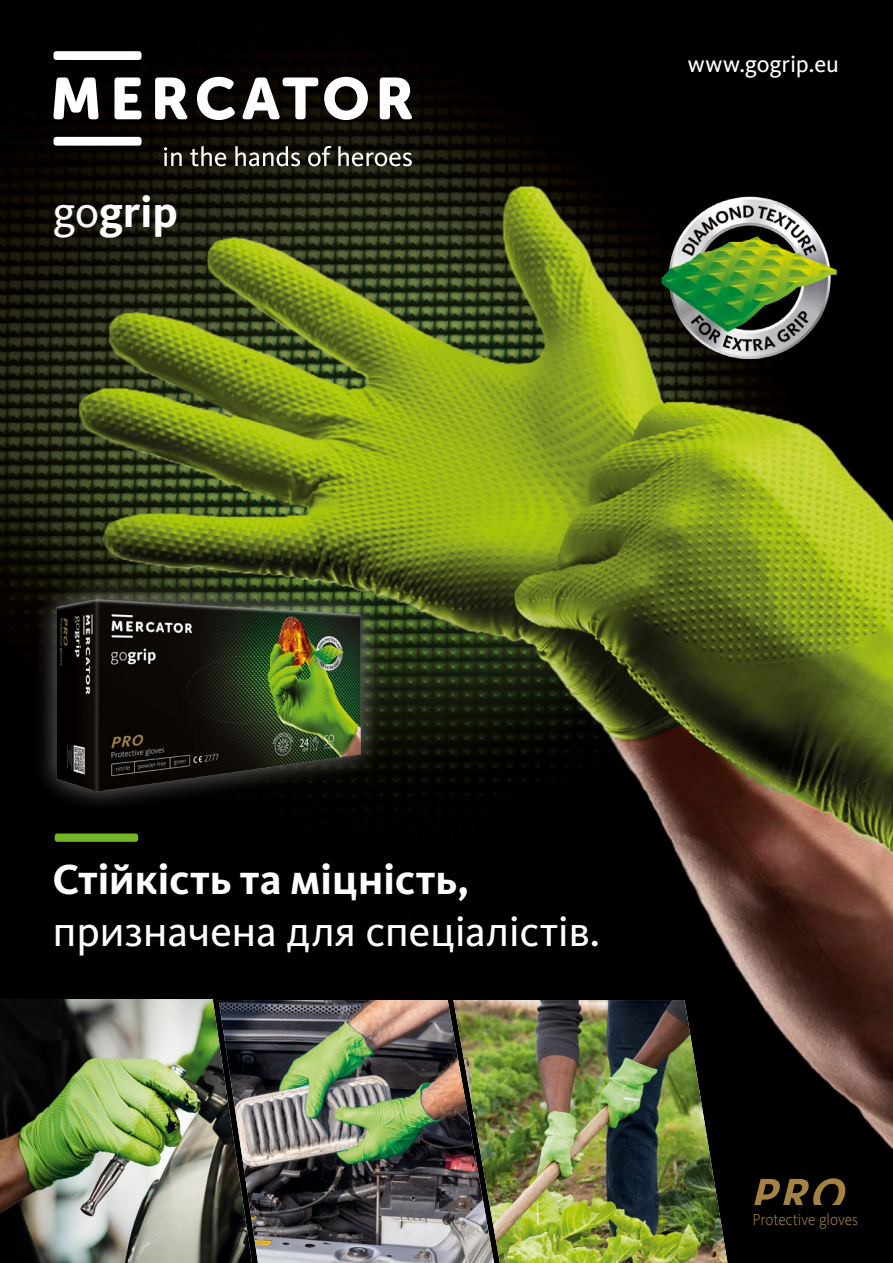
<style>
.page{position:relative;width:893px;height:1263px;background:#fff}
.page>*{position:absolute;margin:0;border:0;box-sizing:border-box;transform-origin:0 0}
.t1{font:700 45px "Kievit Pro";color:#fff}
.t2{font:43.5px "Kievit Pro";letter-spacing:-.01em;color:#fff}
.t3{font:700 43.5px "Kievit Pro";letter-spacing:-.01em;color:#fff}
.t4{font:24px "Kievit Pro";color:#fff}
.t5{font:300 16.65px "Kievit Pro";color:#a48242;scale:.93 1}
.s1{font-weight:400}
</style>
<div class="page">
<img style="left:0;top:0;width:893px;height:1234px">
<div style="left:0;top:1234px;width:893px;height:29px;background:#000"></div>
<img style="left:252px;top:1000px;width:201px;height:263px">
<img style="left:0;top:999px;width:252px;height:264px">
<img style="left:453px;top:1000px;width:274px;height:263px">
<img style="left:611px;top:166px;width:271px;height:228px">
<img style="left:21px;top:528px;width:375px;height:337px">
<svg style="left:53px;top:77px;width:46px;height:42px"></svg>
<svg style="left:114px;top:77px;width:28px;height:42px"></svg>
<div style="left:54px;top:137px;width:88px;height:9px;background:#fff;border-radius:3px"></div>
<div style="left:54px;top:51px;width:88px;height:9px;background:#fff;border-radius:3px"></div>
<svg style="left:155px;top:77px;width:33px;height:42px"></svg>
<svg style="left:197px;top:77px;width:38px;height:43px"></svg>
<svg style="left:242px;top:77px;width:76px;height:42px"></svg>
<svg style="left:324px;top:77px;width:44px;height:43px"></svg>
<svg style="left:380px;top:77px;width:33px;height:42px"></svg>
<svg style="left:164px;top:146px;width:248px;height:20px"></svg>
<div style="left:55px;top:833px;width:83px;height:9px;background:#75b726;border-radius:3px"></div>
<svg style="left:754px;top:1178px;width:93px;height:27px"></svg>
<p class="t1" style="left:53px;top:185px;width:126px"><span class="s1">go</span>grip</p>
<p class="t4" style="left:688px;top:50px;width:153px">www.gogrip.eu</p>
<p class="t3" style="left:53px;top:853px;width:419px">Стійкість та міцність,</p>
<p class="t2" style="left:53px;top:905px;width:549px">призначена для спеціалістів.</p>
<p class="t5" style="left:753px;top:1209px;width:115px">Protective gloves</p>
</div>
